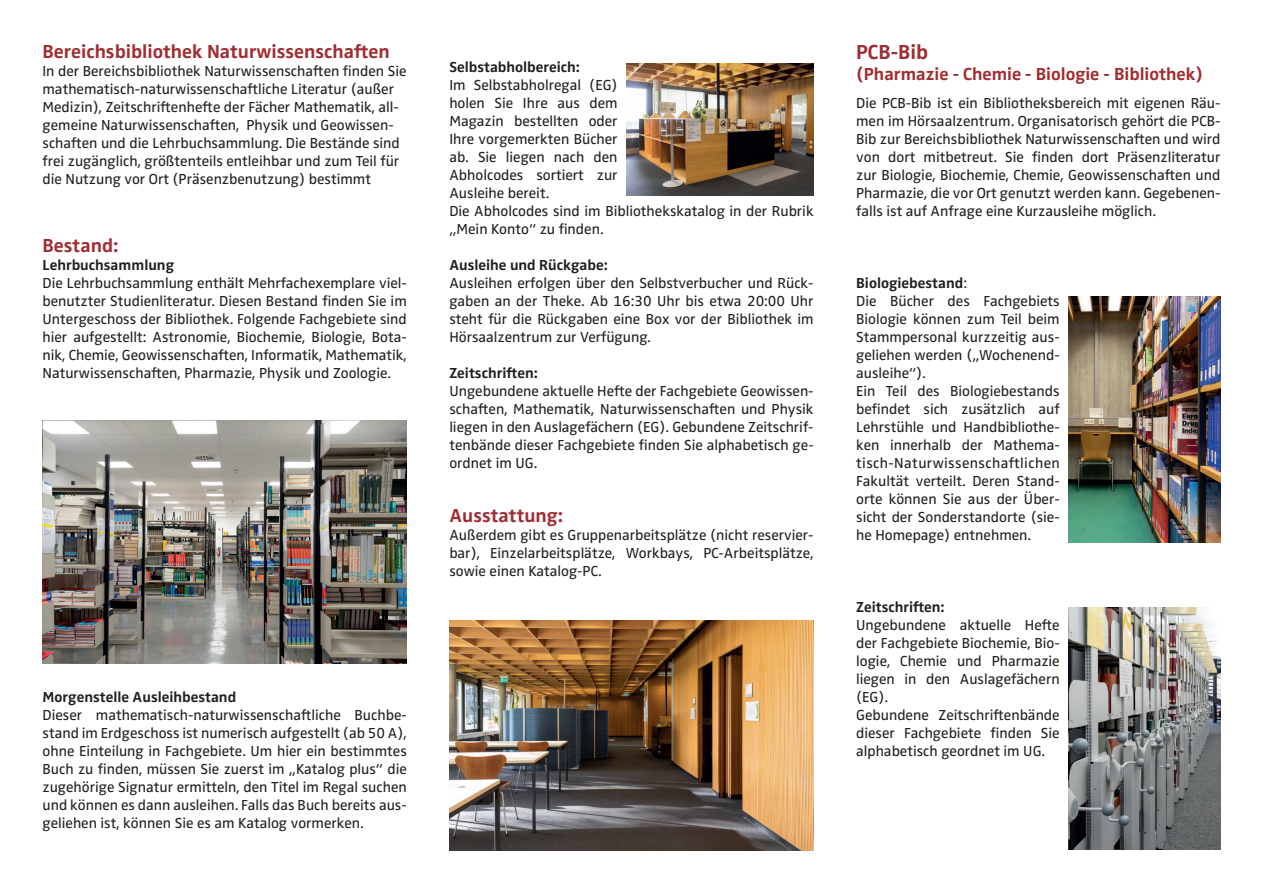
<style>
.page{position:relative;width:1263px;height:893px;background:#fff}
.page>*{position:absolute;margin:0;border:0;box-sizing:border-box;transform-origin:0 0}
.t1{font:700 21px "Zwo OT";color:#a12c31}
.t2{font:700 19.5px "Zwo OT";color:#a12c31}
.t3{font:700 18px "Zwo OT";color:#a12c31}
.t4{font:15px/18px "Zwo OT";color:#231f20;text-align:justify}
.t5{font:700 15px "Zwo OT";color:#231f20}
.s1{font-weight:700}
</style>
<div class="page">
<img style="left:626px;top:64px;width:188px;height:131px">
<img style="left:1068px;top:296px;width:152px;height:246px">
<img style="left:1068px;top:608px;width:152px;height:242px">
<img style="left:449px;top:621px;width:365px;height:229px">
<img style="left:43px;top:421px;width:364px;height:242px">
<h2 class="t2" style="left:43px;top:40px;width:349px">Bereichsbibliothek Naturwissenschaften</h2>
<p class="t4" style="left:43px;top:62px;width:366px;text-align:left">In der Bereichsbibliothek Naturwissenschaften finden Sie mathematisch-naturwissenschaftliche Literatur (außer Medizin), Zeitschriftenhefte der Fächer Mathematik, all&shy;gemeine Naturwissenschaften, Physik und Geowissen&shy;schaften und die Lehrbuchsammlung. Die Bestände sind frei zugänglich, größtenteils entleihbar und zum Teil für die Nutzung vor Ort (Präsenzbenutzung) bestimmt</p>
<h2 class="t2" style="left:43px;top:234px;width:77px">Bestand:</h2>
<p class="t5" style="left:43px;top:256px;width:133px">Lehrbuchsammlung</p>
<p class="t4" style="left:43px;top:274px;width:366px">Die Lehrbuchsammlung enthält Mehrfachexemplare viel&shy;benutzter Studienliteratur. Diesen Bestand finden Sie im Untergeschoss der Bibliothek. Folgende Fachgebiete sind hier aufgestellt: Astronomie, Biochemie, Biologie, Bota&shy;nik, Chemie, Geowissenschaften, Informatik, Mathematik, Naturwissenschaften, Pharmazie, Physik und Zoologie.</p>
<p class="t5" style="left:43px;top:688px;width:195px">Morgenstelle Ausleihbestand</p>
<p class="t4" style="left:43px;top:706px;width:366px">Dieser mathematisch-naturwissenschaftliche Buchbe&shy;stand im Erdgeschoss ist numerisch aufgestellt (ab 50 A), ohne Einteilung in Fachgebiete. Um hier ein bestimmtes Buch zu finden, müssen Sie zuerst im „Katalog plus“ die zugehörige Signatur ermitteln, den Titel im Regal suchen und können es dann ausleihen. Falls das Buch bereits aus&shy;geliehen ist, können Sie es am Katalog vormerken.</p>
<p class="t5" style="left:449px;top:58px;width:132px">Selbstabholbereich:</p>
<p class="t4" style="left:449px;top:76px;width:366px;text-align:left">Im Selbstabholregal (EG)<br>holen Sie Ihre aus dem<br>Magazin bestellten oder<br>Ihre vorgemerkten Bücher<br>ab. Sie liegen nach den<br>Abholcodes sortiert zur<br>Ausleihe bereit.<br>Die Abholcodes sind im Bibliothekskatalog in der Rubrik „Mein Konto“ zu finden.</p>
<p class="t5" style="left:449px;top:256px;width:160px">Ausleihe und Rückgabe:</p>
<p class="t4" style="left:449px;top:274px;width:366px">Ausleihen erfolgen über den Selbstverbucher und Rück&shy;gaben an der Theke. Ab 16:30 Uhr bis etwa 20:00 Uhr steht für die Rückgaben eine Box vor der Bibliothek im Hörsaalzentrum zur Verfügung.</p>
<p class="t5" style="left:449px;top:364px;width:90px">Zeitschriften:</p>
<p class="t4" style="left:449px;top:382px;width:366px">Ungebundene aktuelle Hefte der Fachgebiete Geowissen&shy;schaften, Mathematik, Naturwissenschaften und Physik liegen in den Auslagefächern (EG). Gebundene Zeitschrif&shy;tenbände dieser Fachgebiete finden Sie alphabetisch ge&shy;ordnet im UG.</p>
<h2 class="t2" style="left:449px;top:504px;width:115px">Ausstattung:</h2>
<p class="t4" style="left:449px;top:526px;width:366px">Außerdem gibt es Gruppenarbeitsplätze (nicht reservier&shy;bar), Einzelarbeitsplätze, Workbays, PC-Arbeitsplätze, sowie einen Katalog-PC.</p>
<h1 class="t1" style="left:856px;top:40px;width:73px">PCB-Bib</h1>
<p class="t3" style="left:856px;top:64px;width:348px">(Pharmazie - Chemie - Biologie - Bibliothek)</p>
<p class="t4" style="left:856px;top:94px;width:366px">Die PCB-Bib ist ein Bibliotheksbereich mit eigenen Räu&shy;men im Hörsaalzentrum. Organisatorisch gehört die PCB-Bib zur Bereichsbibliothek Naturwissenschaften und wird von dort mitbetreut. Sie finden dort Präsenzliteratur zur Biologie, Biochemie, Chemie, Geowissenschaften und Pharmazie, die vor Ort genutzt werden kann. Gegebenen&shy;falls ist auf Anfrage eine Kurzausleihe möglich.</p>
<p class="t4" style="left:856px;top:274px;width:205px;text-align:left"><span class="s1">Biologiebestand</span>:<br>Die Bücher des Fachgebiets<br>Biologie können zum Teil beim<br>Stammpersonal kurzzeitig aus&shy;geliehen werden („Wochenend&shy;ausleihe“).<br>Ein Teil des Biologiebestands befindet sich zusätzlich auf<br>Lehrstühle und Handbibliothe&shy;ken innerhalb der Mathema&shy;tisch-Naturwissenschaftlichen<br>Fakultät verteilt. Deren Stand&shy;orte können Sie aus der Über&shy;sicht der Sonderstandorte (sie&shy;he Homepage) entnehmen.</p>
<p class="t5" style="left:856px;top:598px;width:90px">Zeitschriften:</p>
<p class="t4" style="left:856px;top:616px;width:205px;text-align:left">Ungebundene aktuelle Hefte der Fachgebiete Biochemie, Bio&shy;logie, Chemie und Pharmazie liegen in den Auslagefächern (EG).<br>Gebundene Zeitschriftenbände dieser Fachgebiete finden Sie alphabetisch geordnet im UG.</p>
</div>
